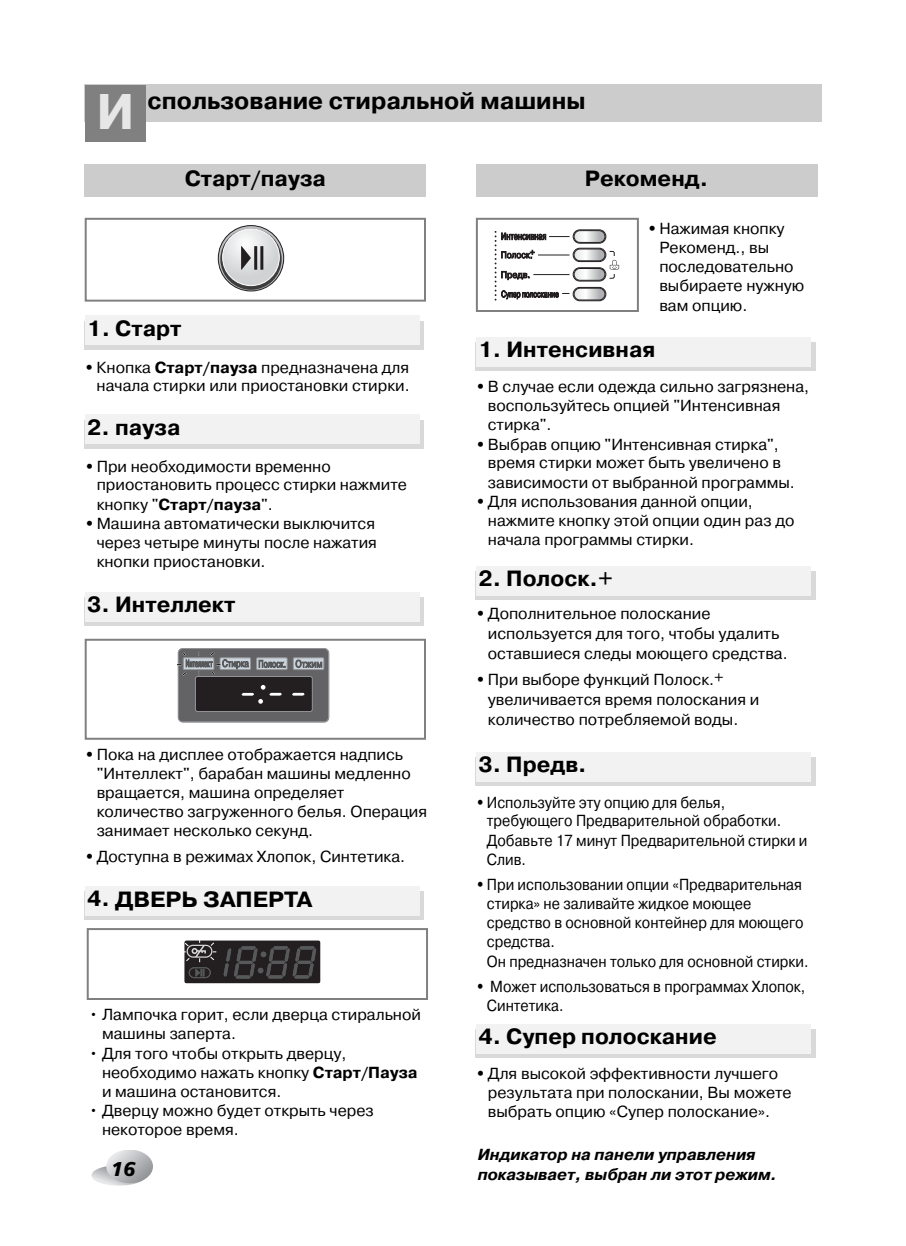
<style>
.page{position:relative;width:906px;height:1246px;background:#fff}
.page>*{position:absolute;margin:0;border:0;box-sizing:border-box;transform-origin:0 0}
.t1{font:700 50px "Pragmatica C";color:#e6e6e6}
.t2{font:700 24px "Pragmatica C";color:#000}
.t3{font:700 22px "Pragmatica C";color:#000}
.t4{font:italic 900 20px "Frutiger";color:#000}
.t5{font:16px/19px "Pragmatica C";color:#000}
.t6{font:16px/19.2px "Pragmatica C";color:#000;scale:.9 1}
.t7{font:italic 700 16px/20px "Pragmatica C";color:#000}
.s1{font-family:"Helvetica"}
.s2{font-weight:700}
</style>
<div class="page">
<svg style="left:91px;top:1165px;width:55px;height:21px"></svg>
<svg style="left:106px;top:1151px;width:47px;height:32px"></svg>
<div style="left:85px;top:85px;width:736px;height:37px;background:#ccc"></div>
<div style="left:85px;top:164px;width:341px;height:33px;background:#ccc"></div>
<svg style="left:84px;top:217px;width:555px;height:523px"></svg>
<div style="left:573px;top:230px;width:33px;height:13px;border:1px solid #231f20;border-radius:7px"></div>
<svg style="left:574px;top:231px;width:31px;height:11px"></svg>
<div style="left:574px;top:230px;width:31px;height:13px;border:1px solid #231f20;border-radius:6px"></div>
<div style="left:573px;top:248px;width:33px;height:14px;border:1px solid #231f20;border-radius:7px"></div>
<svg style="left:574px;top:249px;width:31px;height:12px"></svg>
<div style="left:574px;top:249px;width:31px;height:12px;border:1px solid #231f20;border-radius:6px"></div>
<div style="left:573px;top:268px;width:33px;height:13px;border:1px solid #231f20;border-radius:7px"></div>
<svg style="left:574px;top:268px;width:31px;height:12px"></svg>
<div style="left:574px;top:268px;width:31px;height:13px;border:1px solid #231f20;border-radius:6px"></div>
<div style="left:573px;top:287px;width:33px;height:14px;border:1px solid #231f20;border-radius:7px"></div>
<svg style="left:574px;top:288px;width:31px;height:12px"></svg>
<div style="left:574px;top:288px;width:31px;height:12px;border:1px solid #231f20;border-radius:6px"></div>
<svg style="left:609px;top:251px;width:10px;height:28px"></svg>
<svg style="left:495px;top:231px;width:75px;height:70px"></svg>
<div style="left:178px;top:649px;width:151px;height:73px;background:#636366;border-radius:4px"></div>
<div style="left:178px;top:648px;width:151px;height:74px;border:1px solid #939598;border-radius:4px"></div>
<div style="left:195px;top:676px;width:117px;height:36px;background:#231f20;border-radius:2px"></div>
<div style="left:195px;top:676px;width:118px;height:36px;border:1px solid #939598;border-radius:2px"></div>
<svg style="left:292px;top:693px;width:13px;height:3px"></svg>
<svg style="left:241px;top:685px;width:41px;height:19px"></svg>
<div style="left:220px;top:657px;width:31px;height:13px;border:1px solid #939598"></div>
<svg style="left:257px;top:658px;width:30px;height:12px"></svg>
<div style="left:256px;top:657px;width:32px;height:13px;border:1px solid #939598"></div>
<svg style="left:293px;top:658px;width:31px;height:12px"></svg>
<div style="left:293px;top:657px;width:31px;height:13px;border:1px solid #939598"></div>
<svg style="left:259px;top:660px;width:27px;height:8px"></svg>
<div style="left:296px;top:660px;width:5px;height:8px;border:1px solid #57585a;border-radius:50%"></div>
<svg style="left:297px;top:661px;width:25px;height:6px"></svg>
<svg style="left:175px;top:650px;width:74px;height:28px"></svg>
<div style="left:476px;top:342px;width:340px;height:29px;background:linear-gradient(to right,#e6e6e6,#e5e5e5)"></div>
<div style="left:476px;top:337px;width:335px;height:29px;background:#f2f2f2"></div>
<div style="left:476px;top:164px;width:341px;height:33px;background:#ccc"></div>
<div style="left:476px;top:571px;width:340px;height:29px;background:linear-gradient(to right,#e6e6e6,#e5e5e5)"></div>
<div style="left:476px;top:566px;width:335px;height:29px;background:#f2f2f2"></div>
<div style="left:476px;top:1029px;width:340px;height:29px;background:#d9d9d9"></div>
<div style="left:476px;top:1024px;width:335px;height:30px;background:#f2f2f2"></div>
<div style="left:476px;top:758px;width:340px;height:28px;background:#d9d9d9"></div>
<div style="left:476px;top:753px;width:335px;height:29px;background:#f2f2f2"></div>
<div style="left:85px;top:597px;width:339px;height:29px;background:#d9d9d9"></div>
<div style="left:85px;top:592px;width:335px;height:30px;background:#f2f2f2"></div>
<div style="left:85px;top:891px;width:339px;height:29px;background:linear-gradient(to right,#e6e6e6,#e5e5e5)"></div>
<div style="left:85px;top:886px;width:335px;height:29px;background:#f2f2f2"></div>
<div style="left:87px;top:928px;width:341px;height:72px;border:2px solid #808080"></div>
<div style="left:185px;top:941px;width:135px;height:42px;background:#231f20;border-radius:2px"></div>
<svg style="left:224px;top:946px;width:92px;height:33px"></svg>
<svg style="left:184px;top:940px;width:33px;height:38px"></svg>
<div style="left:85px;top:85px;width:61px;height:57px;background:#808080"></div>
<h1 class="t1" style="left:96px;top:94px;width:40px">И</h1>
<h2 class="t2" style="left:148px;top:92px;width:440px">спользование стиральной машины</h2>
<h3 class="t3" style="left:185px;top:170px;width:143px">Старт/пауза</h3>
<h3 class="t3" style="left:585px;top:170px;width:125px">Рeкoмeнд.</h3>
<p class="t5" style="left:659px;top:221px;width:147px;text-indent:-10px"><span class="s1">•</span> Нажимая кнопку<br>Рeкoмeнд., вы последовательно выбираете нужную вам опцию.</p>
<h3 class="t3" style="left:87px;top:320px;width:96px">1. Старт</h3>
<p class="t5" style="left:87px;top:359px;width:325px;text-align:right"><span class="s1">•</span> Кнопка <span class="s2">Старт/пауза</span> предназначена для начала стирки или приостановки стирки.</p>
<h3 class="t3" style="left:87px;top:419px;width:95px">2. пауза</h3>
<p class="t5" style="left:97px;top:458px;width:312px;text-indent:-10px"><span class="s1">•</span> При необходимости временно приостановить процесс стирки нажмите кнопку "<span class="s2">Старт/пауза</span>".</p>
<p class="t5" style="left:97px;top:516px;width:282px;text-align:justify;text-indent:-10px"><span class="s1">•</span> Машина автоматически выключится через четыре минуты после нажатия кнопки приостановки.</p>
<h3 class="t3" style="left:87px;top:597px;width:150px">3. Интеллект</h3>
<p class="t5" style="left:97px;top:746px;width:332px;text-indent:-10px"><span class="s1">•</span> Пока на дисплее отображается надпись "Интеллект", барабан машины медленно вращается, машина определяет количество загруженного белья. Операция занимает несколько секунд.</p>
<p class="t5" style="left:87px;top:848px;width:320px"><span class="s1">•</span> Доступна в режимах Хлопок, Синтетикa.</p>
<h3 class="t3" style="left:87px;top:892px;width:227px">4. ДВЕРЬ ЗАПЕРТА</h3>
<p class="t5" style="left:102px;top:1007px;width:320px;text-indent:-13px">• Лампочка горит, если дверца стиральной машины заперта.</p>
<p class="t5" style="left:102px;top:1045px;width:317px;text-indent:-13px">• Для того чтобы открыть дверцу, необходимо нажать кнопку <span class="s2">Старт/Пауза </span>и машина остановится.</p>
<p class="t5" style="left:102px;top:1103px;width:273px;text-indent:-13px">• Дверцу можно будет открыть через некоторое время.</p>
<p class="t4" style="left:111px;top:1161px;width:26px">16</p>
<h3 class="t3" style="left:478px;top:341px;width:178px">1. Интенсивная</h3>
<p class="t5" style="left:488px;top:378px;width:323px;text-indent:-10px"><span class="s1">•</span> В случае если одежда сильно загрязнена, воспользуйтесь опцией "Интенсивная стирка".</p>
<p class="t5" style="left:488px;top:436px;width:309px;text-indent:-10px"><span class="s1">•</span> Выбрав опцию "Интенсивная стирка", время стирки может быть увеличено в зависимости от выбранной программы.</p>
<p class="t5" style="left:488px;top:494px;width:308px;text-indent:-10px"><span class="s1">•</span> Для использования данной опции, нажмите кнопку этой опции один раз до начала программы стирки.</p>
<h3 class="t3" style="left:478px;top:570px;width:136px">2. Полоск.+</h3>
<p class="t5" style="left:488px;top:605px;width:301px;line-height:20px;text-indent:-10px"><span class="s1">•</span> Дополнительное полоскание используется для того, чтобы удалить оставшиеся следы моющего средства.</p>
<p class="t5" style="left:488px;top:671px;width:273px;line-height:20px;text-indent:-10px"><span class="s1">•</span> При выборе функций Полоск.+ увеличивается время полоскания и количество потребляемой воды.</p>
<h3 class="t3" style="left:478px;top:757px;width:110px">3. Предв.</h3>
<p class="t6" style="left:487px;top:794px;width:358px;text-indent:-9px"><span class="s1">•</span> Используйте эту опцию для белья, требующего Предварительной обработки.<br>Добавьте 17 минут Предварительной стирки и<br>Слив.</p>
<p class="t6" style="left:487px;top:877px;width:359px;text-indent:-9px"><span class="s1">•</span> При использовании опции «Предварительная стирка» не заливайте жидкое моющее средство в основной контейнер для моющего средства.<br>Он предназначен только для основной стирки.</p>
<p class="t6" style="left:487px;top:978px;width:355px;text-indent:-9px"><span class="s1">•</span> Может использоваться в программах Хлопок,<br>Синтетика.</p>
<h3 class="t3" style="left:478px;top:1029px;width:240px">4. Cупер полосканиe</h3>
<p class="t5" style="left:488px;top:1066px;width:305px;text-indent:-10px"><span class="s1">•</span> Для высокой эффективности лучшего результата при полоскании, Вы можете выбрать опцию «Cупер полоcкaниe».</p>
<p class="t7" style="left:478px;top:1146px;width:301px">Индикатор на панели управления показывает, выбран ли этот режим.</p>
</div>
